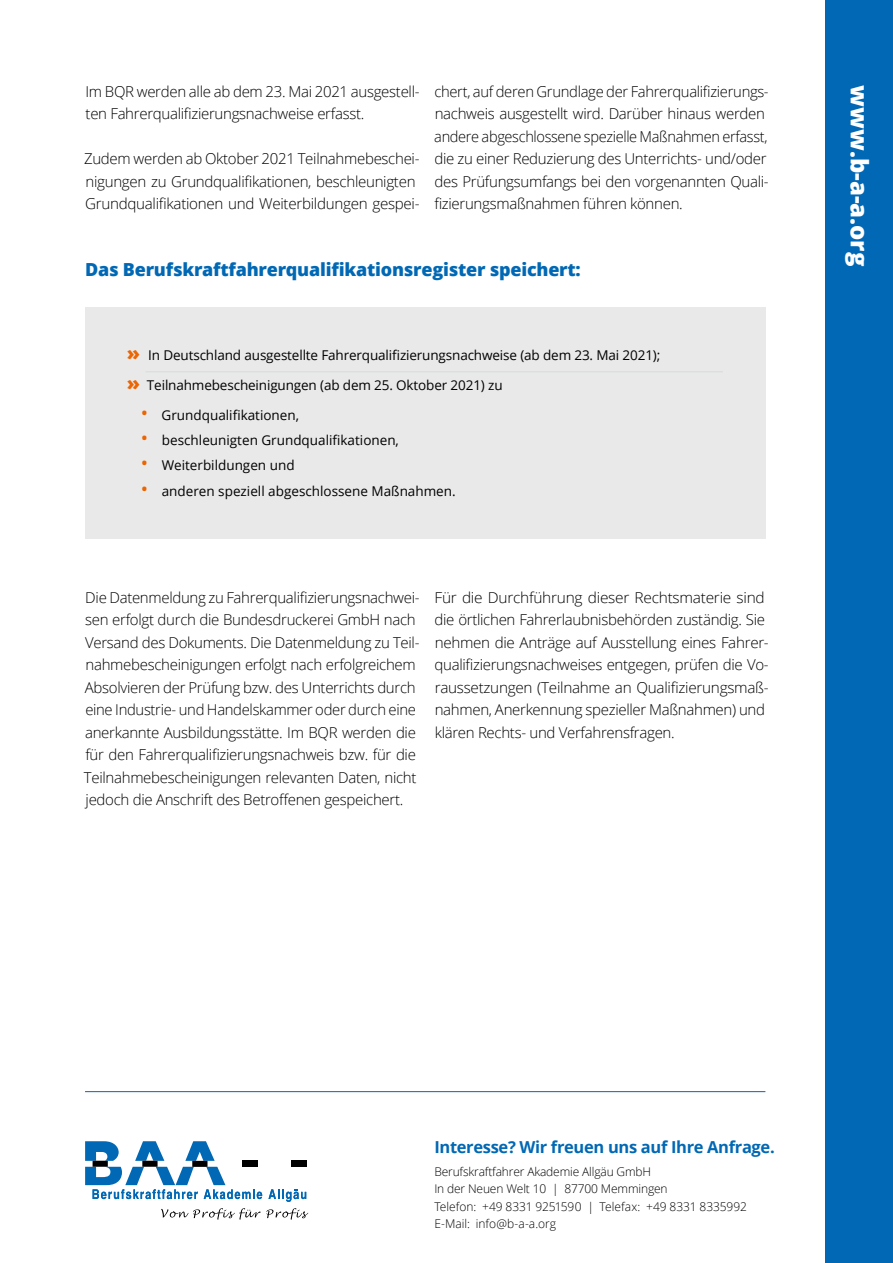
<style>
.page{position:relative;width:893px;height:1263px;background:#fff}
.page>*{position:absolute;margin:0;border:0;box-sizing:border-box;transform-origin:0 0}
.t1{font:800 24px "Open Sans";color:#fff}
.t2{font:800 18px "Open Sans";letter-spacing:-.01em;color:#0068b4}
.t3{font:700 16.5px "Open Sans";letter-spacing:-.02em;color:#0068b4}
.t4{font:300 15px/22.5px "Open Sans";letter-spacing:-.02em;color:#000}
.t5{font:13.5px "Open Sans";color:#000}
.t6{font:300 12px/17.4px "Open Sans";letter-spacing:-.01em;color:#000}
.s1{font-weight:800;font-size:19.5px;color:#ec6500}
.s2{font-size:19.5px;color:#ec6500}
</style>
<div class="page">
<div style="left:85px;top:307px;width:680px;height:231px;background:#e9e9e9"></div>
<hr style="left:146px;top:372px;width:577px;height:1px;background:#d9dada">
<hr style="left:85px;top:1091px;width:680px;height:1px;background:#0068b4">
<svg style="left:161px;top:1208px;width:147px;height:11px"></svg>
<svg style="left:85px;top:1141px;width:177px;height:58px"></svg>
<svg style="left:268px;top:1189px;width:38px;height:13px"></svg>
<div style="left:292px;top:1161px;width:15px;height:6px;background:#000"></div>
<div style="left:825px;top:0;width:68px;height:1263px;background:#0068b4"></div>
<p class="t4" style="left:86px;top:79px;width:336px">Im BQR werden alle ab dem 23. Mai 2021 ausgestell&shy;ten Fahrerqualifizierungsnachweise erfasst.</p>
<p class="t4" style="left:84px;top:147px;width:337px">Zudem werden ab Oktober 2021 Teilnahmebeschei&shy;nigungen zu Grundqualifikationen, beschleunigten<br>Grundqualifikationen und Weiterbildungen gespei-</p>
<p class="t4" style="left:434px;top:79px;width:336px">chert, auf deren Grundlage der Fahrerqualifizierungs&shy;nachweis ausgestellt wird. Darüber hinaus werden andere abgeschlossene spezielle Maßnahmen erfasst, die zu einer Reduzierung des Unterrichts- und/oder des Prüfungsumfangs bei den vorgenannten Quali&shy;fizierungsmaßnahmen führen können.</p>
<p class="t2" style="left:85px;top:256px;width:497px">Das Berufskraftfahrerqualifikationsregister speichert:</p>
<p class="t5" style="left:127px;top:346px;width:535px"><span class="s1">»</span> In Deutschland ausgestellte Fahrerqualifizierungsnachweise (ab dem 23. Mai 2021);</p>
<p class="t5" style="left:127px;top:376px;width:377px"><span class="s1">»</span> Teilnahmebescheinigungen (ab dem 25. Oktober 2021) zu</p>
<p class="t5" style="left:141px;top:406px;width:160px"><span class="s2">•</span> Grundqualifikationen,</p>
<p class="t5" style="left:141px;top:431px;width:259px"><span class="s2">•</span> beschleunigten Grundqualifikationen,</p>
<p class="t5" style="left:141px;top:456px;width:155px"><span class="s2">•</span> Weiterbildungen und</p>
<p class="t5" style="left:141px;top:481px;width:316px"><span class="s2">•</span> anderen speziell abgeschlossene Maßnahmen.</p>
<p class="t4" style="left:84px;top:586px;width:337px">Die Datenmeldung zu Fahrerqualifizierungsnachwei&shy;sen erfolgt durch die Bundesdruckerei GmbH nach Versand des Dokuments. Die Datenmeldung zu Teil&shy;nahmebescheinigungen erfolgt nach erfolgreichem Absolvieren der Prüfung bzw. des Unterrichts durch eine Industrie- und Handelskammer oder durch eine anerkannte Ausbildungsstätte. Im BQR werden die für den Fahrerqualifizierungsnachweis bzw. für die Teilnahmebescheinigungen relevanten Daten, nicht jedoch die Anschrift des Betroffenen gespeichert.</p>
<p class="t4" style="left:434px;top:586px;width:336px">Für die Durchführung dieser Rechtsmaterie sind die örtlichen Fahrerlaubnisbehörden zuständig. Sie nehmen die Anträge auf Ausstellung eines Fahrer&shy;qualifizierungsnachweises entgegen, prüfen die Vo&shy;raussetzungen (Teilnahme an Qualifizierungsmaß&shy;nahmen, Anerkennung spezieller Maßnahmen) und klären Rechts- und Verfahrensfragen.</p>
<h1 class="t1" style="left:878px;top:85px;width:183px;rotate:90deg">www.b-a-a.org</h1>
<p class="t3" style="left:434px;top:1136px;width:342px">Interesse? Wir freuen uns auf Ihre Anfrage.</p>
<p class="t6" style="left:434px;top:1162px;width:314px">Berufskraftfahrer Akademie Allgäu GmbH<br>In der Neuen Welt 10 | 87700 Memmingen<br>Telefon: +49 8331 9251590 | Telefax: +49 8331 8335992<br>E-Mail: info@b-a-a.org</p>
</div>
